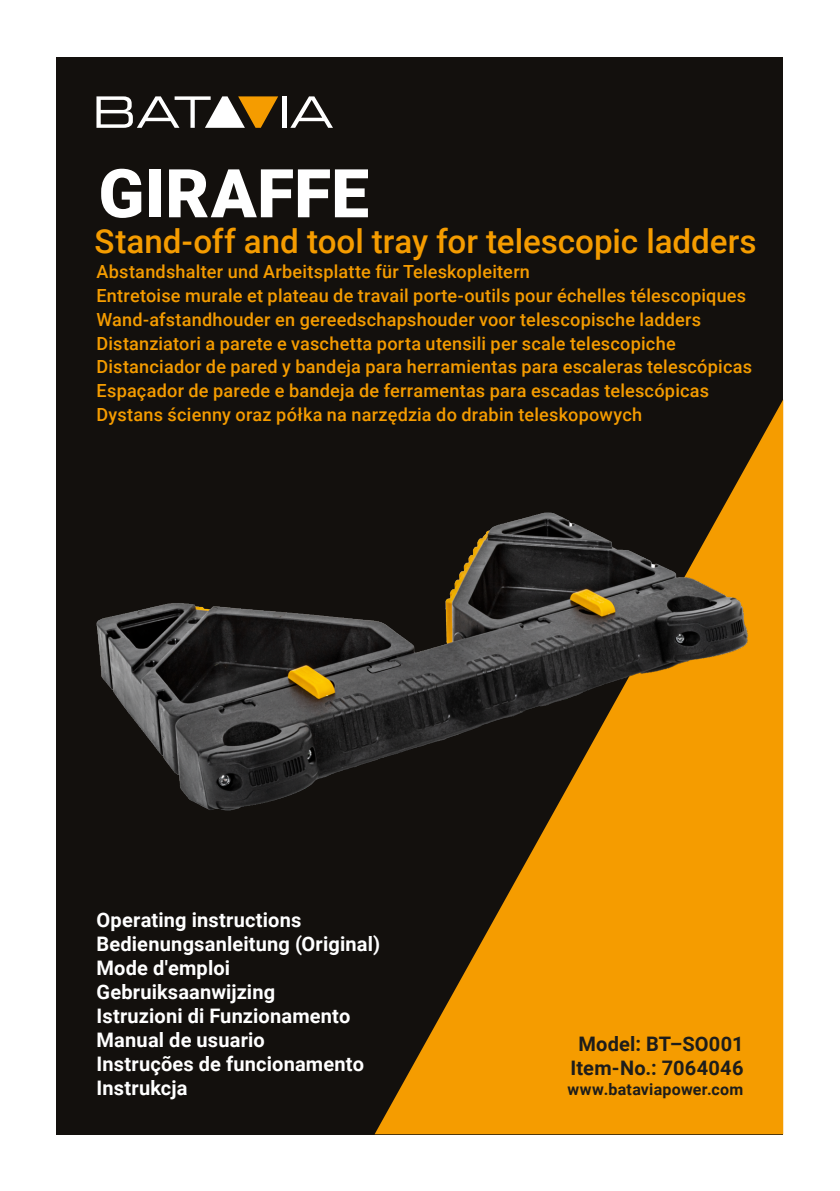
<style>
.page{position:relative;width:840px;height:1191px;background:#fff}
.page>*{position:absolute;margin:0;border:0;box-sizing:border-box;transform-origin:0 0}
.t1{font:900 67.4px "Roboto";letter-spacing:.005em;color:#fff}
.t2{font:500 33.2px "Roboto";color:#f59c00}
.t3{font:700 20px/24px "Roboto";letter-spacing:.01em;color:#fff}
.t4{font:700 20px/24px "Roboto";letter-spacing:.01em;color:#1d1d1b;text-align:center}
.t5{font:500 18px/23.8px "Roboto";letter-spacing:.015em;color:#f59c00}
.t6{font:700 16px "Roboto";letter-spacing:.02em;color:#1d1d1b}
</style>
<div class="page">
<div style="left:57px;top:57px;width:725px;height:1077px;background:#13100d"></div>
<svg style="left:374px;top:402px;width:408px;height:732px;fill:#f59c00"></svg>
<hr style="left:282px;top:96px;width:4px;height:32px;background:#fff">
<svg style="left:290px;top:96px;width:43px;height:32px"></svg>
<svg style="left:96px;top:96px;width:182px;height:32px"></svg>
<img style="left:96px;top:483px;width:655px;height:337px">
<h1 class="t1" style="left:98px;top:146px;width:272px">GIRAFFE</h1>
<h2 class="t2" style="left:95px;top:218px;width:663px">Stand-off and tool tray for telescopic ladders</h2>
<p class="t5" style="left:96px;top:259px;width:656px">Abstandshalter und Arbeitsplatte für Teleskopleitern<br>Entretoise murale et plateau de travail porte-outils pour échelles télescopiques Wand-afstandhouder en gereedschapshouder voor telescopische ladders Distanziatori a parete e vaschetta porta utensili per scale telescopiche Distanciador de pared y bandeja para herramientas para escaleras telescópicas Espaçador de parede e bandeja de ferramentas para escadas telescópicas Dystans ścienny oraz półka na narzędzia do drabin teleskopowych</p>
<p class="t3" style="left:96px;top:906px;width:285px">Operating instructions<br>Bedienungsanleitung (Original)<br>Mode d'emploi<br>Gebruiksaanwijzing<br>Istruzioni di Funzionamento<br>Manual de usuario<br>Instruções de funcionamento<br>Instrukcja</p>
<p class="t4" style="left:570px;top:1031px;width:174px">Model: BT–SO001<br>Item-No.: 7064046</p>
<p class="t6" style="left:567px;top:1077px;width:177px">www.bataviapower.com</p>
</div>
